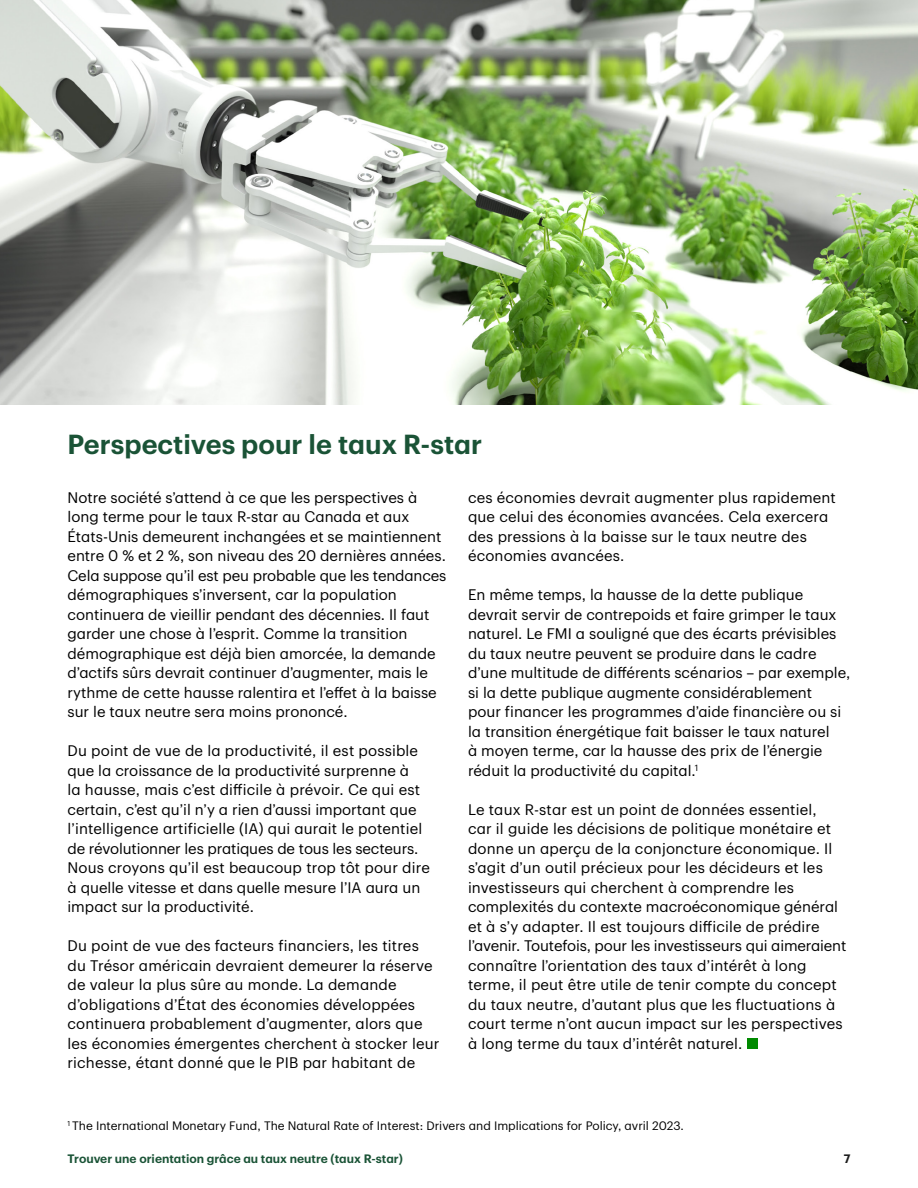
<style>
.page{position:relative;width:918px;height:1188px;background:#fff}
.page>*{position:absolute;margin:0;border:0;box-sizing:border-box;transform-origin:0 0}
.SH1__18pt_Semibold__Forest_Green{font:600 27px "TD Graphik";color:#1a5336}
.Body_Copy__10pt_Regular__Black{font:15px/19.5px "TD Graphik";color:#000}
.Footnote{font:12px "TD Graphik";color:#000}
.t1{font:600 12px "TD Graphik";color:#1a5336}
.t2{font:600 12px "TD Graphik";color:#1c1c1c}
</style>
<div class="page">
<img style="left:0;top:0;width:918px;height:405px">
<div style="left:747px;top:1038px;width:11px;height:10px;background:#008a00"></div>
<h1 class="SH1__18pt_Semibold__Forest_Green" style="left:68px;top:424px;width:416px">Perspectives pour le taux R-star</h1>
<p class="Body_Copy__10pt_Regular__Black" style="left:68px;top:486px;width:380px">Notre société s’attend à ce que les perspectives à long terme pour le taux R-star au Canada et aux États-Unis demeurent inchangées et se maintiennent entre 0 % et 2 %, son niveau des 20 dernières années.<br>Cela suppose qu’il est peu probable que les tendances démographiques s’inversent, car la population continuera de vieillir pendant des décennies. Il faut garder une chose à l’esprit. Comme la transition démographique est déjà bien amorcée, la demande d’actifs sûrs devrait continuer d’augmenter, mais le rythme de cette hausse ralentira et l’effet à la baisse sur le taux neutre sera moins prononcé.</p>
<p class="Body_Copy__10pt_Regular__Black" style="left:68px;top:740px;width:364px">Du point de vue de la productivité, il est possible que la croissance de la productivité surprenne à<br>la hausse, mais c’est difficile à prévoir. Ce qui est certain, c’est qu’il n’y a rien d’aussi important que l’intelligence artificielle (IA) qui aurait le potentiel de révolutionner les pratiques de tous les secteurs.<br>Nous croyons qu’il est beaucoup trop tôt pour dire à quelle vitesse et dans quelle mesure l’IA aura un impact sur la productivité.</p>
<p class="Body_Copy__10pt_Regular__Black" style="left:68px;top:935px;width:373px">Du point de vue des facteurs financiers, les titres du Trésor américain devraient demeurer la réserve de valeur la plus sûre au monde. La demande d’obligations d’État des économies développées continuera probablement d’augmenter, alors que les économies émergentes cherchent à stocker leur richesse, étant donné que le PIB par habitant de</p>
<p class="Body_Copy__10pt_Regular__Black" style="left:468px;top:486px;width:369px">ces économies devrait augmenter plus rapidement que celui des économies avancées. Cela exercera des pressions à la baisse sur le taux neutre des économies avancées.</p>
<p class="Body_Copy__10pt_Regular__Black" style="left:468px;top:584px;width:384px">En même temps, la hausse de la dette publique devrait servir de contrepoids et faire grimper le taux naturel. Le FMI a souligné que des écarts prévisibles du taux neutre peuvent se produire dans le cadre d’une multitude de différents scénarios – par exemple, si la dette publique augmente considérablement<br>pour financer les programmes d’aide financière ou si la transition énergétique fait baisser le taux naturel<br>à moyen terme, car la hausse des prix de l’énergie réduit la productivité du capital.<sup>1</sup></p>
<p class="Body_Copy__10pt_Regular__Black" style="left:468px;top:798px;width:380px">Le taux R-star est un point de données essentiel,<br>car il guide les décisions de politique monétaire et donne un aperçu de la conjoncture économique. Il s’agit d’un outil précieux pour les décideurs et les investisseurs qui cherchent à comprendre les complexités du contexte macroéconomique général et à s’y adapter. Il est toujours difficile de prédire l’avenir. Toutefois, pour les investisseurs qui aimeraient connaître l’orientation des taux d’intérêt à long terme, il peut être utile de tenir compte du concept du taux neutre, d’autant plus que les fluctuations à court terme n’ont aucun impact sur les perspectives à long terme du taux d’intérêt naturel.</p>
<p class="Footnote" style="left:68px;top:1117px;width:618px"><sup>1</sup> The International Monetary Fund, The Natural Rate of Interest: Drivers and Implications for Policy, avril 2023.</p>
<p class="t1" style="left:68px;top:1150px;width:337px">Trouver une orientation grâce au taux neutre (taux R-star)</p>
<p class="t2" style="left:844px;top:1150px;width:8px">7</p>
</div>
